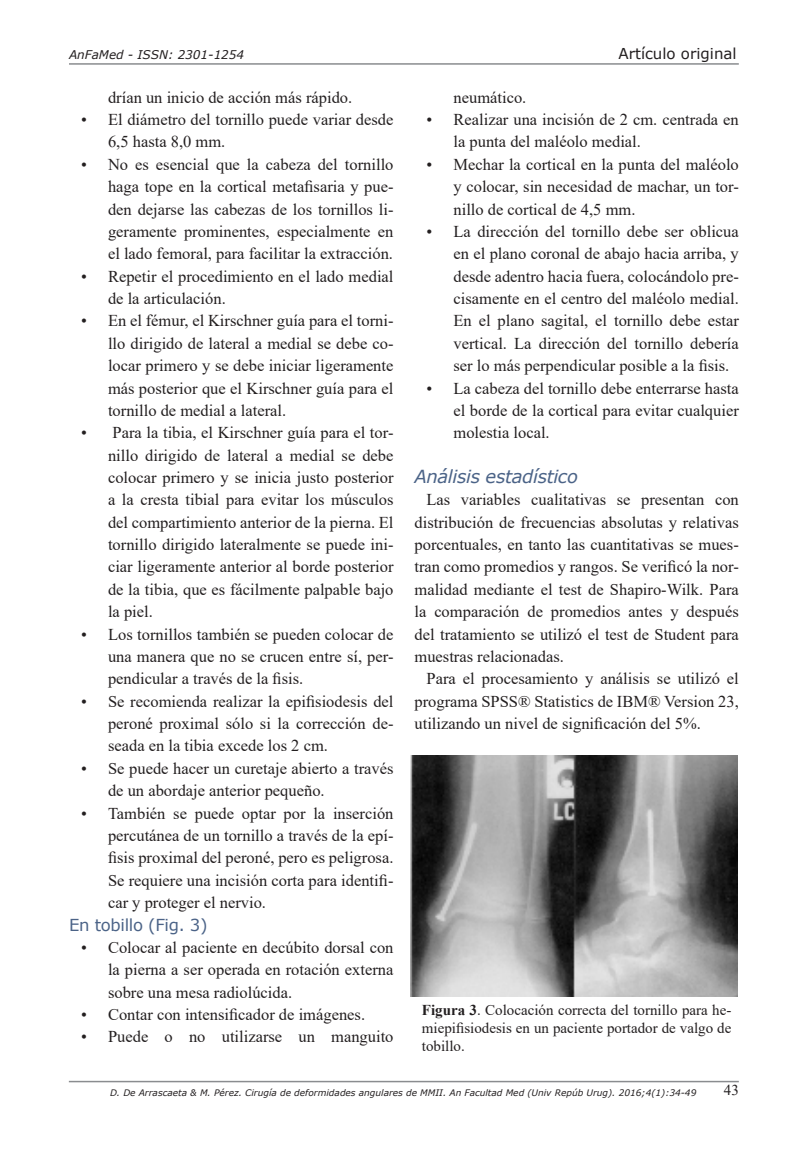
<style>
.page{position:relative;width:808px;height:1149px;background:#fff}
.page>*{position:absolute;margin:0;border:0;box-sizing:border-box;transform-origin:0 0}
.t1{font:italic 18px "Verdana";letter-spacing:-.02em;color:#4b6387}
.t2{font:16.5px/22.4px "Times New Roman";color:#231f20;text-align:justify}
.t3{font:16.5px "Verdana";letter-spacing:-.02em;color:#4b6387}
.t4{font:15px/18px "Times New Roman";color:#231f20;text-align:justify}
.t5{font:15px "Verdana";color:#231f20}
.t6{font:italic 12px "Verdana";color:#231f20}
.t7{font:italic 9px "Verdana";color:#231f20}
.s1{font-weight:700}
</style>
<div class="page">
<hr style="left:69px;top:63px;width:670px;height:2px;background:#8a8c8f">
<hr style="left:69px;top:1080px;width:670px;height:1px;background:#8a8c8f">
<img style="left:410px;top:755px;width:328px;height:241px">
<p class="t6" style="left:69px;top:46px;width:177px">AnFaMed - ISSN: 2301-1254</p>
<p class="t5" style="left:618px;top:43px;width:120px">Artículo original</p>
<p class="t2" style="left:108px;top:85px;width:246px">drían un inicio de acción más rápido.</p>
<p class="t2" style="left:108px;top:108px;width:287px;text-indent:-27px">• El diámetro del tornillo puede variar desde<br>6,5 hasta 8,0 mm.</p>
<p class="t2" style="left:108px;top:152px;width:287px;text-indent:-27px">• No es esencial que la cabeza del tornillo haga tope en la cortical metafisaria y pue&shy;den dejarse las cabezas de los tornillos li&shy;geramente prominentes, especialmente en el lado femoral, para facilitar la extracción.</p>
<p class="t2" style="left:108px;top:264px;width:287px;text-indent:-27px">• Repetir el procedimiento en el lado medial de la articulación.</p>
<p class="t2" style="left:108px;top:309px;width:287px;text-indent:-27px">• En el fémur, el Kirschner guía para el torni&shy;llo dirigido de lateral a medial se debe co&shy;locar primero y se debe iniciar ligeramente más posterior que el Kirschner guía para el tornillo de medial a lateral.</p>
<p class="t2" style="left:108px;top:421px;width:287px;text-indent:-27px">• Para la tibia, el Kirschner guía para el tor&shy;nillo dirigido de lateral a medial se debe colocar primero y se inicia justo posterior a la cresta tibial para evitar los músculos del compartimiento anterior de la pierna. El tornillo dirigido lateralmente se puede ini&shy;ciar ligeramente anterior al borde posterior de la tibia, que es fácilmente palpable bajo la piel.</p>
<p class="t2" style="left:108px;top:622px;width:287px;text-indent:-27px">• Los tornillos también se pueden colocar de una manera que no se crucen entre sí, per&shy;pendicular a través de la fisis.</p>
<p class="t2" style="left:108px;top:689px;width:287px;text-indent:-27px">• Se recomienda realizar la epifisiodesis del peroné proximal sólo si la corrección de&shy;seada en la tibia excede los 2 cm.</p>
<p class="t2" style="left:108px;top:756px;width:287px;text-indent:-27px">• Se puede hacer un curetaje abierto a través de un abordaje anterior pequeño.</p>
<p class="t2" style="left:108px;top:801px;width:287px;text-indent:-27px">• También se puede optar por la inserción percutánea de un tornillo a través de la epí&shy;fisis proximal del peroné, pero es peligrosa.<br>Se requiere una incisión corta para identifi&shy;car y proteger el nervio.</p>
<p class="t3" style="left:69px;top:912px;width:140px">En tobillo (Fig. 3)</p>
<p class="t2" style="left:108px;top:935px;width:287px;text-indent:-27px">• Colocar al paciente en decúbito dorsal con la pierna a ser operada en rotación externa sobre una mesa radiolúcida.</p>
<p class="t2" style="left:81px;top:1002px;width:286px">• Contar con intensificador de imágenes.</p>
<p class="t2" style="left:81px;top:1024px;width:314px">• Puede o no utilizarse un manguito</p>
<p class="t2" style="left:453px;top:85px;width:74px">neumático.</p>
<p class="t2" style="left:453px;top:108px;width:287px;text-indent:-27px">• Realizar una incisión de 2 cm. centrada en la punta del maléolo medial.</p>
<p class="t2" style="left:453px;top:152px;width:287px;text-indent:-27px">• Mechar la cortical en la punta del maléolo y colocar, sin necesidad de machar, un tor&shy;nillo de cortical de 4,5 mm.</p>
<p class="t2" style="left:453px;top:220px;width:287px;text-indent:-27px">• La dirección del tornillo debe ser oblicua en el plano coronal de abajo hacia arriba, y desde adentro hacia fuera, colocándolo pre&shy;cisamente en el centro del maléolo medial.<br>En el plano sagital, el tornillo debe estar vertical. La dirección del tornillo debería ser lo más perpendicular posible a la fisis.</p>
<p class="t2" style="left:453px;top:376px;width:287px;text-indent:-27px">• La cabeza del tornillo debe enterrarse hasta el borde de la cortical para evitar cualquier molestia local.</p>
<p class="t1" style="left:414px;top:464px;width:165px">Análisis estadístico</p>
<p class="t2" style="left:414px;top:488px;width:326px;text-indent:12px">Las variables cualitativas se presentan con distribución de frecuencias absolutas y relativas porcentuales, en tanto las cuantitativas se mues&shy;tran como promedios y rangos. Se verificó la nor&shy;malidad mediante el test de Shapiro-Wilk. Para la comparación de promedios antes y después del tratamiento se utilizó el test de Student para muestras relacionadas.</p>
<p class="t2" style="left:414px;top:667px;width:326px;text-indent:12px">Para el procesamiento y análisis se utilizó el programa SPSS® Statistics de IBM® Version 23, utilizando un nivel de significación del 5%.</p>
<p class="t4" style="left:422px;top:1000px;width:311px"><span class="s1">Figura 3</span>. Colocación correcta del tornillo para he&shy;miepifisiodesis en un paciente portador de valgo de tobillo.</p>
<p class="t7" style="left:110px;top:1085px;width:588px">D. De Arrascaeta &amp; M. Pérez. Cirugía de deformidades angulares de MMII. An Facultad Med (Univ Repúb Urug). 2016;4(1):34-49</p>
<p class="t4" style="left:724px;top:1080px;width:16px">43</p>
</div>
